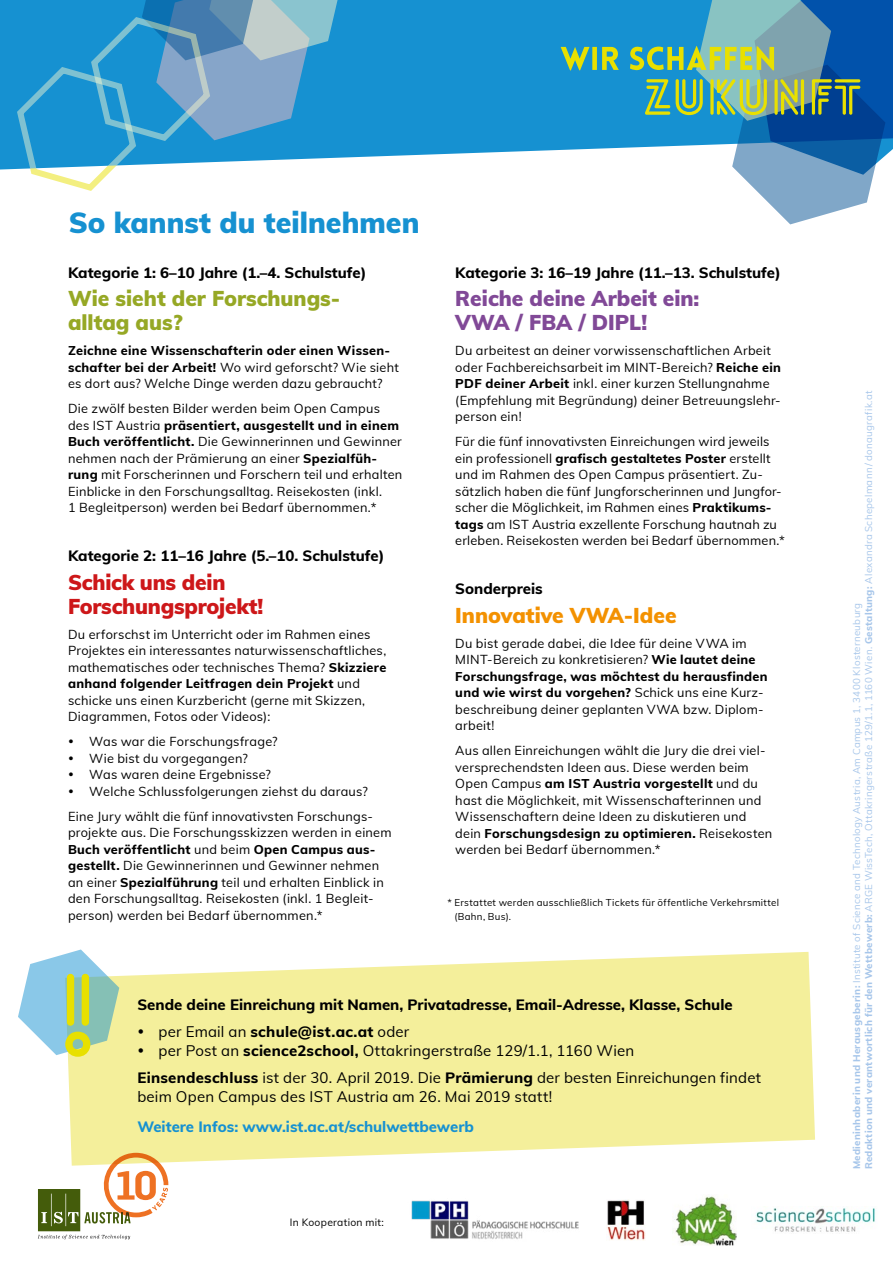
<style>
.page{position:relative;width:893px;height:1263px;background:#fff}
.page>*{position:absolute;margin:0;border:0;box-sizing:border-box;transform-origin:0 0}
.t1{font:700 111px "Lovelo Line";color:#e8e000}
.Ü2_2019{font:900 28.5px "Muli";color:#1691d1}
.Ü3_2019{font:900 21px/24px "Muli";color:#814997}
.Ü3_2019-2{font:900 21px/24px "Muli";color:#96a825}
.Ü3_2019-3{font:900 21px/24px "Muli";letter-spacing:-.01em;color:#cd1719}
.Ü3_2019-4{font:900 21px "Muli";color:#f39100}
.Ü-Kategorie_2019{font:800 15px "Muli";color:#000}
.fließ{font:15px/18.8px "Muli";letter-spacing:.01em;color:#000}
.Ü-Kategorie_2019-2{font:800 15px "Muli";color:#1691d1}
.fließ_small{font:12.75px/16.5px "Muli";letter-spacing:.02em;color:#000}
.fließ-2{font:12.75px/16.5px "Muli";letter-spacing:.02em;color:#000}
.Impressum{font:10.35px "Muli";letter-spacing:.03em;color:#000}
.Impressum-2{font:9.75px/12px "Muli";letter-spacing:.03em;color:#a7c6ea}
.fließ_small-2{font:9.75px/13.5px "Muli";letter-spacing:.03em;color:#000}
.s1{font-weight:800}
.s2{font-weight:400}
</style>
<div class="page">
<svg style="left:0;top:0;width:561px;height:170px;background:#2a9ad5"></svg>
<svg style="left:67px;top:952px;width:748px;height:210px;background:#f5f0a5"></svg>
<svg style="left:18px;top:949px;width:101px;height:106px"></svg>
<svg style="left:14px;top:0;width:330px;height:191px;background:#5ca9d2"></svg>
<svg style="left:64px;top:1145px;width:112px;height:95px;fill:#f4ef9b"></svg>
<svg style="left:38px;top:1153px;width:130px;height:86px"></svg>
<img style="left:673px;top:1196px;width:64px;height:49px">
<img style="left:607px;top:1199px;width:38px;height:41px">
<img style="left:411px;top:1200px;width:168px;height:39px">
<img style="left:755px;top:1208px;width:120px;height:24px">
<svg style="left:561px;top:0;width:332px;height:224px"></svg>
<p class="Ü2_2019" style="left:69px;top:202px;width:352px">So kannst du teilnehmen</p>
<p class="Ü-Kategorie_2019" style="left:68px;top:262px;width:300px">Kategorie 1: 6–10 Jahre (1.–4. Schulstufe)</p>
<p class="Ü3_2019-2" style="left:68px;top:286px;width:274px">Wie sieht der Forschungs&shy;alltag aus?</p>
<p class="fließ-2" style="left:68px;top:342px;width:332px"><span class="s1">Zeichne eine Wissenschafterin oder einen Wissen&shy;schafter bei der Arbeit!</span> Wo wird geforscht? Wie sieht es dort aus? Welche Dinge werden dazu gebraucht?</p>
<p class="fließ_small" style="left:68px;top:400px;width:336px">Die zwölf besten Bilder werden beim Open Campus des IST Austria <span class="s1">präsentiert, ausgestellt und in einem Buch veröffentlicht.</span> Die Gewinnerinnen und Gewinner nehmen nach der Prämierung an einer <span class="s1">Spezialfüh&shy;rung</span> mit Forscherinnen und Forschern teil und erhalten Einblicke in den Forschungsalltag. Reisekosten (inkl.<br>1 Begleitperson) werden bei Bedarf übernommen.*</p>
<p class="Ü-Kategorie_2019" style="left:68px;top:545px;width:318px">Kategorie 2: 11–16 Jahre (5.–10. Schulstufe)</p>
<p class="Ü3_2019-3" style="left:68px;top:569px;width:197px">Schick uns dein<br>Forschungsprojekt!</p>
<p class="fließ_small" style="left:68px;top:625px;width:320px">Du erforschst im Unterricht oder im Rahmen eines Projektes ein interessantes naturwissenschaftliches, mathematisches oder technisches Thema? <span class="s1">Skizziere anhand folgender Leitfragen dein Projekt</span> und schicke uns einen Kurzbericht (gerne mit Skizzen, Diagrammen, Fotos oder Videos):</p>
<p class="fließ_small" style="left:68px;top:733px;width:211px">• Was war die Forschungsfrage?</p>
<p class="fließ_small" style="left:68px;top:749px;width:181px">• Wie bist du vorgegangen?</p>
<p class="fließ_small" style="left:68px;top:766px;width:204px">• Was waren deine Ergebnisse?</p>
<p class="fließ_small" style="left:68px;top:782px;width:301px">• Welche Schlussfolgerungen ziehst du daraus?</p>
<p class="fließ_small" style="left:68px;top:807px;width:325px">Eine Jury wählt die fünf innovativsten Forschungs&shy;projekte aus. Die Forschungsskizzen werden in einem <span class="s1">Buch veröffentlicht</span> und beim <span class="s1">Open Campus aus&shy;gestellt.</span> Die Gewinnerinnen und Gewinner nehmen an einer <span class="s1">Spezialführung</span> teil und erhalten Einblick in den Forschungsalltag. Reisekosten (inkl. 1 Begleit&shy;person) werden bei Bedarf übernommen.*</p>
<p class="Ü-Kategorie_2019" style="left:455px;top:262px;width:327px">Kategorie 3: 16–19 Jahre (11.–13. Schulstufe)</p>
<p class="Ü3_2019" style="left:455px;top:286px;width:246px">Reiche deine Arbeit ein:<br>VWA / FBA / DIPL!</p>
<p class="fließ_small" style="left:455px;top:342px;width:327px">Du arbeitest an deiner vorwissenschaftlichen Arbeit oder Fachbereichsarbeit im MINT-Bereich? <span class="s1">Reiche ein PDF deiner Arbeit</span> inkl. einer kurzen Stellungnahme (Empfehlung mit Begründung) deiner Betreuungslehr&shy;person ein!</p>
<p class="fließ_small" style="left:455px;top:433px;width:331px">Für die fünf innovativsten Einreichungen wird jeweils ein professionell <span class="s1">grafisch gestaltetes Poster</span> erstellt und im Rahmen des Open Campus präsentiert. Zu&shy;sätzlich haben die fünf Jungforscherinnen und Jungfor&shy;scher die Möglichkeit, im Rahmen eines <span class="s1">Praktikums&shy;tags</span> am IST Austria exzellente Forschung hautnah zu erleben. Reisekosten werden bei Bedarf übernommen.*</p>
<p class="Ü-Kategorie_2019" style="left:455px;top:578px;width:89px">Sonderpreis</p>
<p class="Ü3_2019-4" style="left:455px;top:600px;width:223px">Innovative VWA-Idee</p>
<p class="fließ_small" style="left:455px;top:634px;width:314px">Du bist gerade dabei, die Idee für deine VWA im MINT-Bereich zu konkretisieren? <span class="s1">Wie lautet deine Forschungsfrage, was möchtest du herausfinden und wie wirst du vorgehen?</span> Schick uns eine Kurz&shy;beschreibung deiner geplanten VWA bzw. Diplom&shy;arbeit!</p>
<p class="fließ_small" style="left:455px;top:742px;width:319px">Aus allen Einreichungen wählt die Jury die drei viel&shy;versprechendsten Ideen aus. Diese werden beim Open Campus <span class="s1">am IST Austria vorgestellt</span> und du hast die Möglichkeit, mit Wissenschafterinnen und Wissenschaftern deine Ideen zu diskutieren und dein <span class="s1">Forschungsdesign zu optimieren.</span> Reisekosten werden bei Bedarf übernommen.*</p>
<p class="fließ_small-2" style="left:454px;top:895px;width:326px;text-indent:-7px">* Erstattet werden ausschließlich Tickets für öffentliche Verkehrsmittel (Bahn, Bus).</p>
<p class="t1" style="left:59px;top:946px;width:39px">!</p>
<p class="Ü-Kategorie_2019" style="left:137px;top:994px;width:597px">Sende deine Einreichung mit Namen, Privatadresse, Email-Adresse, Klasse, Schule</p>
<p class="Ü-Kategorie_2019" style="left:137px;top:1021px;width:273px">• <span class="s2">per Email an</span> schule@ist.ac.at <span class="s2">oder</span></p>
<p class="fließ" style="left:137px;top:1041px;width:498px">• per Post an <span class="s1">science2school,</span> Ottakringerstraße 129/1.1, 1160 Wien</p>
<p class="fließ" style="left:137px;top:1068px;width:625px"><span class="s1">Einsendeschluss</span> ist der 30. April 2019. Die <span class="s1">Prämierung</span> der besten Einreichungen findet beim Open Campus des IST Austria am 26. Mai 2019 statt!</p>
<p class="Ü-Kategorie_2019-2" style="left:137px;top:1115px;width:338px">Weitere Infos: www.ist.ac.at/schulwettbewerb</p>
<p class="Impressum" style="left:290px;top:1214px;width:96px">In Kooperation mit:</p>
<p class="Impressum-2" style="left:850px;top:1169px;width:780px;rotate:-90deg"><span class="s1">Medieninhaberin und Herausgeberin:</span> Institute of Science and Technology Austria, Am Campus 1, 3400 Klosterneuburg<br><span class="s1">Redaktion und verantwortlich für den Wettbewerb:</span> ARGE WissTech, Ottakringerstraße 129/1.1, 1160 Wien. <span class="s1">Gestaltung:</span> Alexandra Schepelmann / donaugrafik.at</p>
</div>
